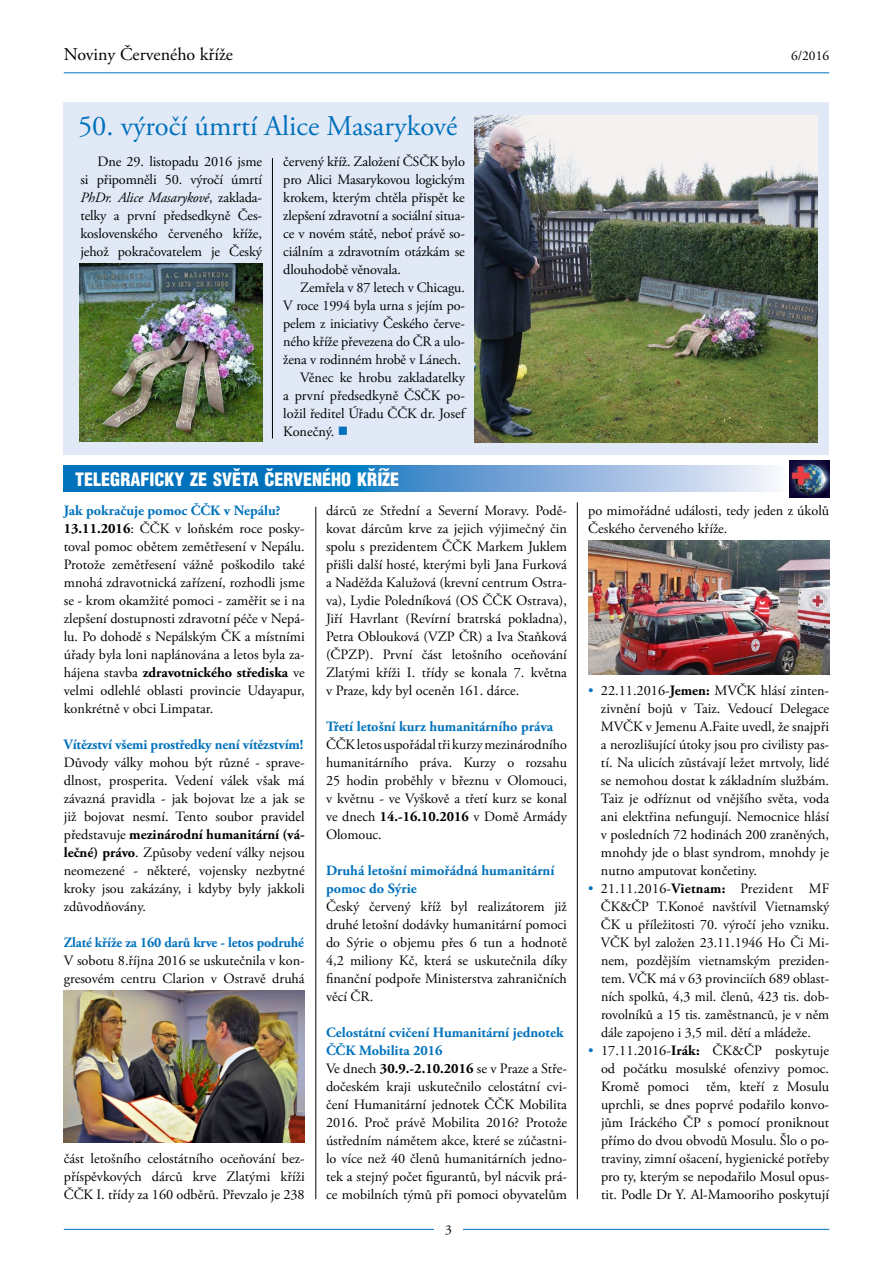
<style>
.page{position:relative;width:893px;height:1263px;background:#fff}
.page>*{position:absolute;margin:0;border:0;box-sizing:border-box;transform-origin:0 0}
.t1{font:28.5px "Adobe Garamond Pro";color:#0072bc}
.t2{font:900 18px "Switzerland Cond";color:#fff}
.t3{font:18px "Adobe Garamond Pro";color:#000}
.t4{font:14.25px/18px "Adobe Garamond Pro";color:#000;text-align:justify}
.t5{font:700 14.25px/18px "Adobe Garamond Pro";letter-spacing:-.005em;color:#0072bc}
.t6{font:13.5px "Adobe Garamond Pro";color:#000}
.s1{font-style:italic}
.s2{color:#0072bc}
.s3{font-weight:700;color:#0072bc}
.s4{font-weight:700}
</style>
<div class="page">
<hr style="left:64px;top:72px;width:765px;height:1px;background:#0072bc">
<hr style="left:64px;top:1229px;width:765px;height:1px;background:#0072bc">
<div style="left:434px;top:1217px;width:29px;height:25px;background:#fff"></div>
<div style="left:64px;top:102px;width:765px;height:353px;background:#e1e8f6"></div>
<svg style="left:64px;top:466px;width:709px;height:25px;background:#5098d0"></svg>
<img style="left:789px;top:460px;width:40px;height:37px">
<hr style="left:316px;top:507px;width:1px;height:692px;background:#000">
<hr style="left:577px;top:502px;width:1px;height:697px;background:#000">
<img style="left:79px;top:264px;width:183px;height:177px">
<img style="left:474px;top:116px;width:343px;height:326px">
<img style="left:64px;top:991px;width:241px;height:152px">
<img style="left:588px;top:541px;width:241px;height:133px">
<hr style="left:272px;top:158px;width:1px;height:280px;background:#000">
<p class="t3" style="left:64px;top:43px;width:171px">Noviny Červeného kříže</p>
<p class="t6" style="left:791px;top:47px;width:40px">6/2016</p>
<h1 class="t1" style="left:78px;top:109px;width:381px">50. výročí úmrtí Alice Masarykové</h1>
<p class="t4" style="left:80px;top:153px;width:183px;text-indent:17px">Dne 29. listopadu 2016 jsme si připomněli 50. výročí úmrtí <span class="s1">PhDr. Alice Masarykové</span>, zaklada&shy;telky a první předsedkyně Čes&shy;koslovenského červeného kříže, jehož pokračovatelem je Český</p>
<p class="t4" style="left:283px;top:153px;width:183px">červený kříž. Založení ČSČK bylo pro Alici Masarykovou logickým krokem, kterým chtěla přispět ke zlepšení zdravotní a sociální situa&shy;ce v novém státě, neboť právě so&shy;ciálním a zdravotním otázkám se dlouhodobě věnovala.</p>
<p class="t4" style="left:300px;top:279px;width:166px">Zemřela v 87 letech v Chicagu.</p>
<p class="t4" style="left:283px;top:297px;width:183px">V roce 1994 byla urna s jejím po-</p>
<p class="t4" style="left:283px;top:315px;width:183px">pelem z iniciativy Českého červe-</p>
<p class="t4" style="left:283px;top:333px;width:183px">ného kříže převezena do ČR a ulo-</p>
<p class="t4" style="left:283px;top:351px;width:179px">žena v rodinném hrobě v Lánech.</p>
<p class="t4" style="left:300px;top:369px;width:166px">Věnec ke hrobu zakladatelky</p>
<p class="t4" style="left:283px;top:387px;width:183px">a první předsedkyně ČSČK po-</p>
<p class="t4" style="left:283px;top:405px;width:183px">ložil ředitel Úřadu ČČK dr. Josef</p>
<p class="t4" style="left:283px;top:423px;width:67px">Konečný. <span class="s2">■</span></p>
<p class="t2" style="left:75px;top:468px;width:325px">TELEGRAFICKY ZE SVĚTA ČERVENÉHO KŘÍŽE</p>
<p class="t4" style="left:64px;top:502px;width:242px;text-align:left"><span class="s3">Jak pokračuje pomoc ČČK v Nepálu?<br></span><span class="s4">13.11.2016</span>: ČČK v loňském roce posky&shy;toval pomoc obětem zemětřesení v Nepálu.<br>Protože zemětřesení vážně poškodilo také mnohá zdravotnická zařízení, rozhodli jsme se - krom okamžité pomoci - zaměřit se i na zlepšení dostupnosti zdravotní péče v Nepá&shy;lu. Po dohodě s Nepálským ČK a místními úřady byla loni naplánována a letos byla za&shy;hájena stavba <span class="s4">zdravotnického střediska</span> ve velmi odlehlé oblasti provincie Udayapur, konkrétně v obci Limpatar.</p>
<p class="t5" style="left:64px;top:735px;width:241px">Vítězství všemi prostředky není vítězstvím!</p>
<p class="t4" style="left:64px;top:754px;width:242px">Důvody války mohou být různé - sprave&shy;dlnost, prosperita. Vedení válek však má závazná pravidla - jak bojovat lze a jak se již bojovat nesmí. Tento soubor pravidel představuje <span class="s4">mezinárodní humanitární (vá&shy;lečné) právo</span>. Způsoby vedení války nejsou neomezené - některé, vojensky nezbytné kroky jsou zakázány, i kdyby byly jakkoli zdůvodňovány.</p>
<p class="t5" style="left:64px;top:933px;width:242px">Zlaté kříže za 160 darů krve - letos podruhé</p>
<p class="t4" style="left:64px;top:952px;width:242px">V sobotu 8.října 2016 se uskutečnila v kon&shy;gresovém centru Clarion v Ostravě druhá</p>
<p class="t4" style="left:64px;top:1150px;width:242px">část letošního celostátního oceňování bez&shy;příspěvkových dárců krve Zlatými kříži ČČK I. třídy za 160 odběrů. Převzalo je 238</p>
<p class="t4" style="left:326px;top:502px;width:242px">dárců ze Střední a Severní Moravy. Podě&shy;kovat dárcům krve za jejich výjimečný čin spolu s prezidentem ČČK Markem Juklem přišli další hosté, kterými byli Jana Furková a Naděžda Kalužová (krevní centrum Ostra&shy;va), Lydie Poledníková (OS ČČK Ostrava), Jiří Havrlant (Revírní bratrská pokladna), Petra Oblouková (VZP ČR) a Iva Staňková (ČPZP). První část letošního oceňování Zlatými kříži I. třídy se konala 7. května v Praze, kdy byl oceněn 161. dárce.</p>
<p class="t5" style="left:326px;top:717px;width:229px">Třetí letošní kurz humanitárního práva</p>
<p class="t4" style="left:326px;top:736px;width:242px">ČČK letos uspořádal tři kurzy mezinárodního humanitárního práva. Kurzy o rozsahu 25 hodin proběhly v březnu v Olomouci, v květnu - ve Vyškově a třetí kurz se konal ve dnech <span class="s4">14.-16.10.2016</span> v Domě Armády Olomouc.</p>
<p class="t5" style="left:326px;top:861px;width:230px">Druhá letošní mimořádná humanitární pomoc do Sýrie</p>
<p class="t4" style="left:326px;top:898px;width:242px">Český červený kříž byl realizátorem již druhé letošní dodávky humanitární pomoci do Sýrie o objemu přes 6 tun a hodnotě 4,2 miliony Kč, která se uskutečnila díky finanční podpoře Ministerstva zahraničních věcí ČR.</p>
<p class="t4" style="left:326px;top:1024px;width:242px;text-align:left"><span class="s3">Celostátní cvičení Humanitární jednotek ČČK Mobilita 2016<br></span>Ve dnech <span class="s4">30.9.-2.10.2016</span> se v Praze a Stře&shy;dočeském kraji uskutečnilo celostátní cvi&shy;čení Humanitární jednotek ČČK Mobilita 2016. Proč právě Mobilita 2016? Protože ústředním námětem akce, které se zúčastni&shy;lo více než 40 členů humanitárních jedno&shy;tek a stejný počet figurantů, byl nácvik prá&shy;ce mobilních týmů při pomoci obyvatelům</p>
<p class="t6" style="left:445px;top:1222px;width:8px">3</p>
<p class="t4" style="left:588px;top:502px;width:242px">po mimořádné události, tedy jeden z úkolů<br>Českého červeného kříže.</p>
<p class="t4" style="left:601px;top:682px;width:230px;text-indent:-13px"><span class="s2">•</span> 22.11.2016-<span class="s4">Jemen:</span> MVČK hlásí zinten&shy;zivnění bojů v Taiz. Vedoucí Delegace MVČK v Jemenu A.Faite uvedl, že snajpři a nerozlišující útoky jsou pro civilisty pas&shy;tí. Na ulicích zůstávají ležet mrtvoly, lidé se nemohou dostat k základním službám.<br>Taiz je odříznut od vnějšího světa, voda ani elektřina nefungují. Nemocnice hlásí v posledních 72 hodinách 200 zraněných, mnohdy jde o blast syndrom, mnohdy je nutno amputovat končetiny.</p>
<p class="t4" style="left:601px;top:880px;width:230px;text-indent:-13px"><span class="s2">•</span> 21.11.2016-<span class="s4">Vietnam:</span> Prezident MF ČK&amp;ČP T.Konoé navštívil Vietnamský ČK u příležitosti 70. výročí jeho vzniku.<br>VČK byl založen 23.11.1946 Ho Či Mi&shy;nem, pozdějším vietnamským preziden&shy;tem. VČK má v 63 provinciích 689 oblast&shy;ních spolků, 4,3 mil. členů, 423 tis. dob&shy;rovolníků a 15 tis. zaměstnanců, je v něm dále zapojeno i 3,5 mil. dětí a mládeže.</p>
<p class="t4" style="left:601px;top:1042px;width:230px;text-indent:-13px"><span class="s2">•</span> 17.11.2016-<span class="s4">Irák:</span> ČK&amp;ČP poskytuje od počátku mosulské ofenzivy pomoc.<br>Kromě pomoci těm, kteří z Mosulu uprchli, se dnes poprvé podařilo konvo&shy;jům Iráckého ČP s pomocí proniknout přímo do dvou obvodů Mosulu. Šlo o po&shy;traviny, zimní ošacení, hygienické potřeby pro ty, kterým se nepodařilo Mosul opus&shy;tit. Podle Dr Y. Al-Mamooriho poskytují</p>
</div>
